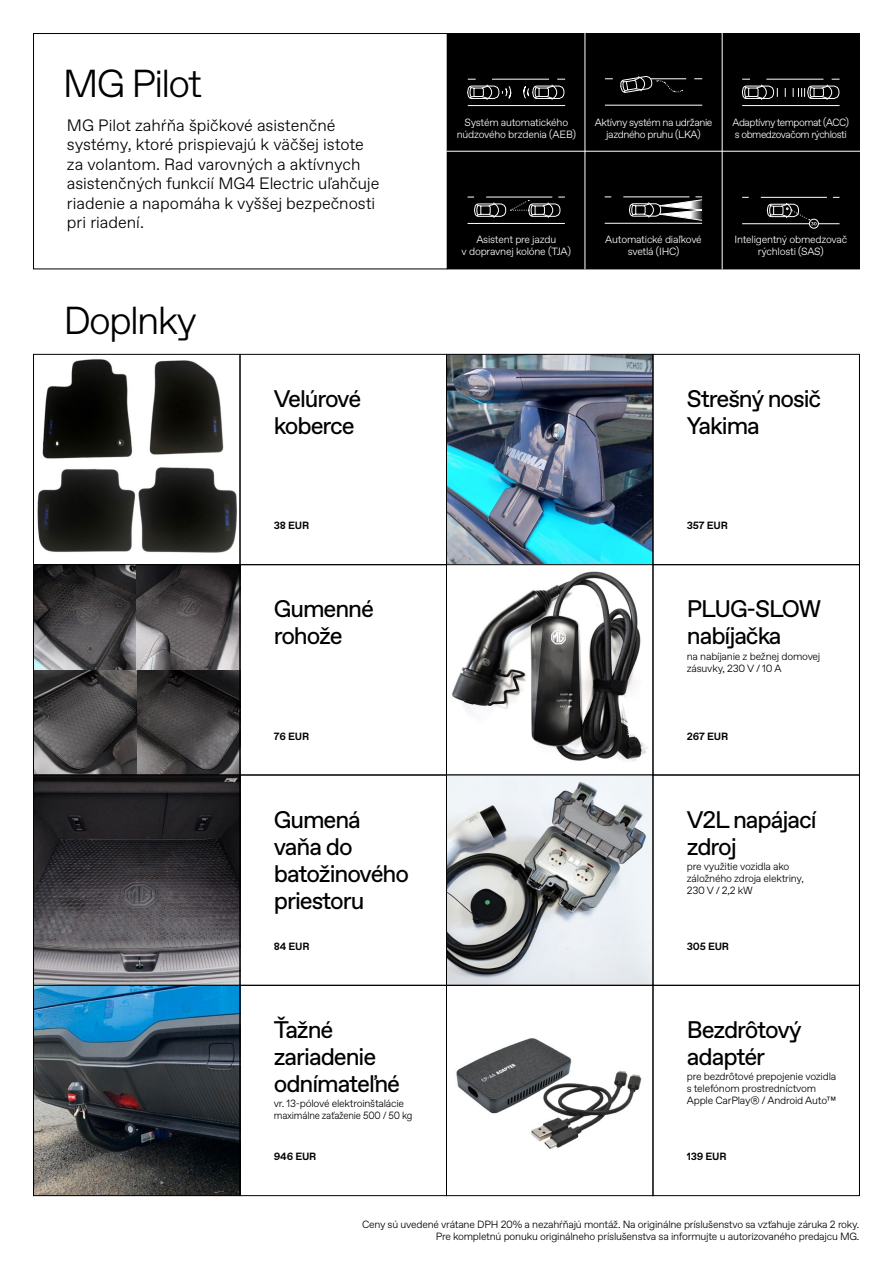
<style>
.page{position:relative;width:893px;height:1263px;background:#fff}
.page>*{position:absolute;margin:0;border:0;box-sizing:border-box;transform-origin:0 0}
.t1{font:300 39px "Favorit Std";letter-spacing:-.045em;color:#000}
.t2{font:24px/27px "Favorit Std";letter-spacing:-.045em;color:#000}
.t3{font:300 16.5px/19.5px "Favorit Std";color:#000}
.t4{font:300 10.5px/12px "Favorit Std";letter-spacing:-.02em;color:#000}
.t5{font:300 10.5px/12px "Favorit Std";letter-spacing:-.03em;color:#fff;text-align:center}
.t6{font:700 10.5px "Favorit Std";letter-spacing:-.02em;color:#000}
</style>
<div class="page">
<img style="left:42px;top:359px;width:91px;height:100px">
<img style="left:149px;top:360px;width:75px;height:95px">
<img style="left:37px;top:467px;width:200px;height:86px">
<div style="left:33px;top:354px;width:207px;height:211px;border:1px solid #000"></div>
<img style="left:35px;top:566px;width:203px;height:628px">
<div style="left:33px;top:564px;width:207px;height:211px;border:1px solid #000"></div>
<div style="left:33px;top:775px;width:207px;height:211px;border:1px solid #000"></div>
<div style="left:33px;top:985px;width:207px;height:211px;border:1px solid #000"></div>
<img style="left:448px;top:356px;width:203px;height:628px">
<div style="left:446px;top:354px;width:207px;height:211px;border:1px solid #000"></div>
<div style="left:446px;top:775px;width:207px;height:211px;border:1px solid #000"></div>
<img style="left:456px;top:1038px;width:186px;height:112px">
<div style="left:446px;top:985px;width:207px;height:211px;border:1px solid #000"></div>
<div style="left:240px;top:354px;width:207px;height:211px;border:1px solid #000"></div>
<div style="left:240px;top:564px;width:207px;height:211px;border:1px solid #000"></div>
<div style="left:240px;top:775px;width:207px;height:211px;border:1px solid #000"></div>
<div style="left:240px;top:985px;width:207px;height:211px;border:1px solid #000"></div>
<div style="left:653px;top:354px;width:207px;height:211px;border:1px solid #000"></div>
<div style="left:653px;top:564px;width:207px;height:211px;border:1px solid #000"></div>
<div style="left:653px;top:985px;width:207px;height:211px;border:1px solid #000"></div>
<div style="left:448px;top:34px;width:137px;height:117px;background:#000"></div>
<svg style="left:467px;top:79px;width:98px;height:21px"></svg>
<hr style="left:468px;top:105px;width:97px;height:1px;background:#fff">
<div style="left:447px;top:33px;width:138px;height:119px;border:1px solid #000"></div>
<div style="left:722px;top:34px;width:137px;height:117px;background:#000"></div>
<svg style="left:741px;top:79px;width:99px;height:21px"></svg>
<hr style="left:742px;top:105px;width:97px;height:1px;background:#fff">
<div style="left:722px;top:33px;width:138px;height:119px;border:1px solid #000"></div>
<div style="left:585px;top:34px;width:137px;height:117px;background:#000"></div>
<hr style="left:632px;top:78px;width:54px;height:1px;background:#fff">
<hr style="left:605px;top:105px;width:97px;height:1px;background:#fff">
<div style="left:585px;top:33px;width:138px;height:119px;border:1px solid #000"></div>
<svg style="left:620px;top:76px;width:63px;height:17px"></svg>
<div style="left:585px;top:151px;width:137px;height:118px;background:#000"></div>
<hr style="left:623px;top:197px;width:66px;height:1px;background:#fff">
<hr style="left:605px;top:223px;width:97px;height:1px;background:#fff">
<div style="left:585px;top:151px;width:138px;height:118px;border:1px solid #000"></div>
<svg style="left:628px;top:197px;width:75px;height:24px"></svg>
<div style="left:448px;top:151px;width:137px;height:118px;background:#000"></div>
<hr style="left:468px;top:223px;width:97px;height:1px;background:#fff">
<div style="left:447px;top:151px;width:138px;height:118px;border:1px solid #000"></div>
<svg style="left:468px;top:197px;width:97px;height:21px"></svg>
<div style="left:722px;top:151px;width:137px;height:118px;background:#000"></div>
<hr style="left:761px;top:197px;width:66px;height:1px;background:#fff">
<hr style="left:742px;top:223px;width:97px;height:1px;background:#fff">
<div style="left:809px;top:219px;width:10px;height:10px;border:1px solid #fff;border-radius:50%"></div>
<div style="left:722px;top:151px;width:138px;height:118px;border:1px solid #000"></div>
<svg style="left:766px;top:202px;width:51px;height:23px"></svg>
<div style="left:33px;top:33px;width:415px;height:236px;border:1px solid #000"></div>
<hr style="left:585px;top:33px;width:1px;height:237px;background:#fff">
<hr style="left:722px;top:33px;width:1px;height:237px;background:#fff">
<hr style="left:446px;top:151px;width:414px;height:1px;background:#fff">
<h1 class="t1" style="left:63px;top:58px;width:141px">MG Pilot</h1>
<h3 class="t3" style="left:67px;top:115px;width:314px">MG Pilot zahŕňa špičkové asistenčné systémy, ktoré prispievajú k väčšej istote za volantom. Rad varovných a aktívnych asistenčných funkcií MG4 Electric uľahčuje riadenie a napomáha k vyššej bezpečnosti pri riadení.</h3>
<p class="t5" style="left:457px;top:116px;width:121px">Systém automatického núdzového brzdenia (AEB)</p>
<p class="t5" style="left:595px;top:116px;width:119px">Aktívny systém na udržanie jazdného pruhu (LKA)</p>
<p class="t5" style="left:733px;top:116px;width:118px;text-align:left">Adaptívny tempomat (ACC) s obmedzovačom rýchlosti</p>
<p class="t5" style="left:462px;top:233px;width:111px">Asistent pre jazdu<br>v dopravnej kolóne (TJA)</p>
<p class="t5" style="left:605px;top:233px;width:98px">Automatické diaľkové svetlá (IHC)</p>
<p class="t5" style="left:734px;top:233px;width:114px">Inteligentný obmedzovač rýchlosti (SAS)</p>
<h1 class="t1" style="left:63px;top:294px;width:135px">Doplnky</h1>
<h2 class="t2" style="left:274px;top:385px;width:89px">Velúrové koberce</h2>
<h2 class="t2" style="left:687px;top:385px;width:136px">Strešný nosič<br>Yakima</h2>
<p class="t6" style="left:274px;top:519px;width:37px">38 EUR</p>
<p class="t6" style="left:687px;top:519px;width:43px">357 EUR</p>
<h2 class="t2" style="left:274px;top:595px;width:102px">Gumenné rohože</h2>
<h2 class="t2" style="left:687px;top:595px;width:136px">PLUG-SLOW nabíjačka</h2>
<p class="t4" style="left:687px;top:650px;width:135px">na nabíjanie z bežnej domovej zásuvky, 230 V / 10 A</p>
<p class="t6" style="left:274px;top:729px;width:37px">76 EUR</p>
<p class="t6" style="left:687px;top:729px;width:43px">267 EUR</p>
<h2 class="t2" style="left:274px;top:805px;width:137px">Gumená vaňa do batožinového priestoru</h2>
<h2 class="t2" style="left:687px;top:805px;width:131px">V2L napájací zdroj</h2>
<p class="t4" style="left:687px;top:860px;width:119px">pre využitie vozidla ako záložného zdroja elektriny,<br>230 V / 2,2 kW</p>
<p class="t6" style="left:274px;top:939px;width:37px">84 EUR</p>
<p class="t6" style="left:687px;top:939px;width:44px">305 EUR</p>
<h2 class="t2" style="left:274px;top:1015px;width:128px">Ťažné zariadenie odnímateľné</h2>
<p class="t4" style="left:274px;top:1097px;width:140px">vr. 13-pólové elektroinštalácie maximálne zaťaženie 500 / 50 kg</p>
<h2 class="t2" style="left:687px;top:1016px;width:116px">Bezdrôtový adaptér</h2>
<p class="t4" style="left:687px;top:1070px;width:151px">pre bezdrôtové prepojenie vozidla s telefónom prostredníctvom<br>Apple CarPlay® / Android Auto™</p>
<p class="t6" style="left:274px;top:1149px;width:44px">946 EUR</p>
<p class="t6" style="left:687px;top:1149px;width:41px">139 EUR</p>
<p class="t4" style="left:362px;top:1218px;width:499px;text-align:right">Ceny sú uvedené vrátane DPH 20% a nezahŕňajú montáž. Na originálne príslušenstvo sa vzťahuje záruka 2 roky.<br>Pre kompletnú ponuku originálneho príslušenstva sa informujte u autorizovaného predajcu MG.</p>
</div>
